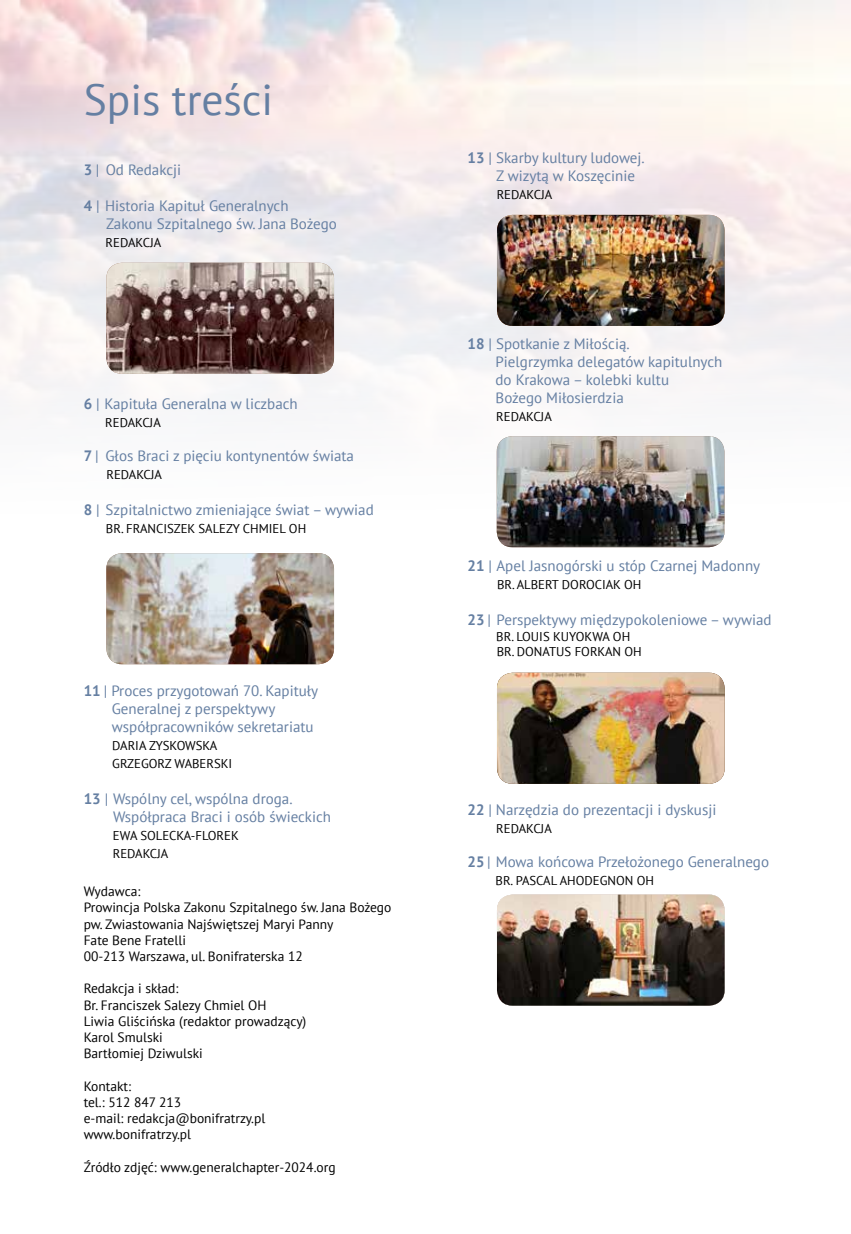
<style>
.page{position:relative;width:851px;height:1234px;background:#fff}
.page>*{position:absolute;margin:0;border:0;box-sizing:border-box;transform-origin:0 0}
.t1{font:43.5px "PT Sans";color:#657fa2}
.t2{font:15px/18px "PT Sans";color:#657fa2}
.t3{font:13.5px/16.2px "PT Sans";color:#000}
.t4{font:12.75px/18px "PT Sans";color:#000}
.s1{font-weight:700}
</style>
<div class="page">
<img style="left:0;top:0;width:850px;height:513px">
<img style="left:106px;top:263px;width:228px;height:111px">
<img style="left:497px;top:215px;width:227px;height:111px">
<img style="left:496px;top:436px;width:228px;height:111px">
<img style="left:497px;top:672px;width:227px;height:111px">
<img style="left:497px;top:894px;width:227px;height:111px">
<img style="left:106px;top:553px;width:228px;height:111px">
<h1 class="t1" style="left:84px;top:71px;width:191px">Spis treści</h1>
<p class="t2" style="left:84px;top:160px;width:99px"><span class="s1">3</span> | Od Redakcji</p>
<p class="t2" style="left:106px;top:196px;width:232px;text-indent:-22px"><span class="s1">4</span> | Historia Kapituł Generalnych<br>Zakonu Szpitalnego św. Jana Bożego</p>
<p class="t4" style="left:106px;top:233px;width:57px">REDAKCJA</p>
<p class="t2" style="left:84px;top:394px;width:215px"><span class="s1">6</span> | Kapituła Generalna w liczbach</p>
<p class="t4" style="left:105px;top:413px;width:57px">REDAKCJA</p>
<p class="t2" style="left:84px;top:446px;width:272px"><span class="s1">7</span> | Głos Braci z pięciu kontynentów świata</p>
<p class="t4" style="left:106px;top:465px;width:57px">REDAKCJA</p>
<p class="t2" style="left:84px;top:500px;width:291px"><span class="s1">8</span> | Szpitalnictwo zmieniające świat – wywiad</p>
<p class="t4" style="left:106px;top:519px;width:202px">BR. FRANCISZEK SALEZY CHMIEL OH</p>
<p class="t2" style="left:112px;top:680px;width:208px;text-indent:-28px"><span class="s1">11</span> | Proces przygotowań 70. Kapituły<br>Generalnej z perspektywy współpracowników sekretariatu</p>
<p class="t4" style="left:112px;top:735px;width:122px">DARIA ZYSKOWSKA<br>GRZEGORZ WABERSKI</p>
<p class="t2" style="left:113px;top:788px;width:219px;text-indent:-29px"><span class="s1">13</span> | Wspólny cel, wspólna droga.<br>Współpraca Braci i osób świeckich</p>
<p class="t4" style="left:113px;top:825px;width:127px">EWA SOLECKA-FLOREK<br>REDAKCJA</p>
<p class="t3" style="left:84px;top:882px;width:309px">Wydawca:<br>Prowincja Polska Zakonu Szpitalnego św. Jana Bożego pw. Zwiastowania Najświętszej Maryi Panny<br>Fate Bene Fratelli<br>00-213 Warszawa, ul. Bonifraterska 12</p>
<p class="t3" style="left:84px;top:980px;width:224px">Redakcja i skład:<br>Br. Franciszek Salezy Chmiel OH<br>Liwia Gliścińska (redaktor prowadzący)<br>Karol Smulski<br>Bartłomiej Dziwulski</p>
<p class="t3" style="left:84px;top:1077px;width:183px">Kontakt:<br>tel.: 512 847 213<br>e-mail: redakcja@bonifratrzy.pl www.bonifratrzy.pl</p>
<p class="t3" style="left:84px;top:1158px;width:253px">Źródło zdjęć: www.generalchapter-2024.org</p>
<p class="t2" style="left:496px;top:148px;width:150px;text-indent:-29px"><span class="s1">13</span> | Skarby kultury ludowej.<br>Z wizytą w Koszęcinie</p>
<p class="t4" style="left:496px;top:185px;width:57px">REDAKCJA</p>
<p class="t2" style="left:495px;top:334px;width:228px;text-indent:-28px"><span class="s1">18</span> | Spotkanie z Miłością.<br>Pielgrzymka delegatów kapitulnych do Krakowa – kolebki kultu<br>Bożego Miłosierdzia</p>
<p class="t4" style="left:496px;top:407px;width:57px">REDAKCJA</p>
<p class="t2" style="left:467px;top:556px;width:294px"><span class="s1">21</span> | Apel Jasnogórski u stóp Czarnej Madonny</p>
<p class="t4" style="left:497px;top:575px;width:146px">BR. ALBERT DOROCIAK OH</p>
<p class="t2" style="left:467px;top:610px;width:306px"><span class="s1">23</span> | Perspektywy międzypokoleniowe – wywiad</p>
<p class="t4" style="left:496px;top:628px;width:147px;line-height:15px">BR. LOUIS KUYOKWA OH<br>BR. DONATUS FORKAN OH</p>
<p class="t2" style="left:467px;top:799px;width:250px"><span class="s1">22</span> | Narzędzia do prezentacji i dyskusji</p>
<p class="t4" style="left:496px;top:818px;width:57px">REDAKCJA</p>
<p class="t2" style="left:467px;top:852px;width:303px"><span class="s1">25</span> | Mowa końcowa Przełożonego Generalnego</p>
<p class="t4" style="left:495px;top:871px;width:160px">BR. PASCAL AHODEGNON OH</p>
</div>
